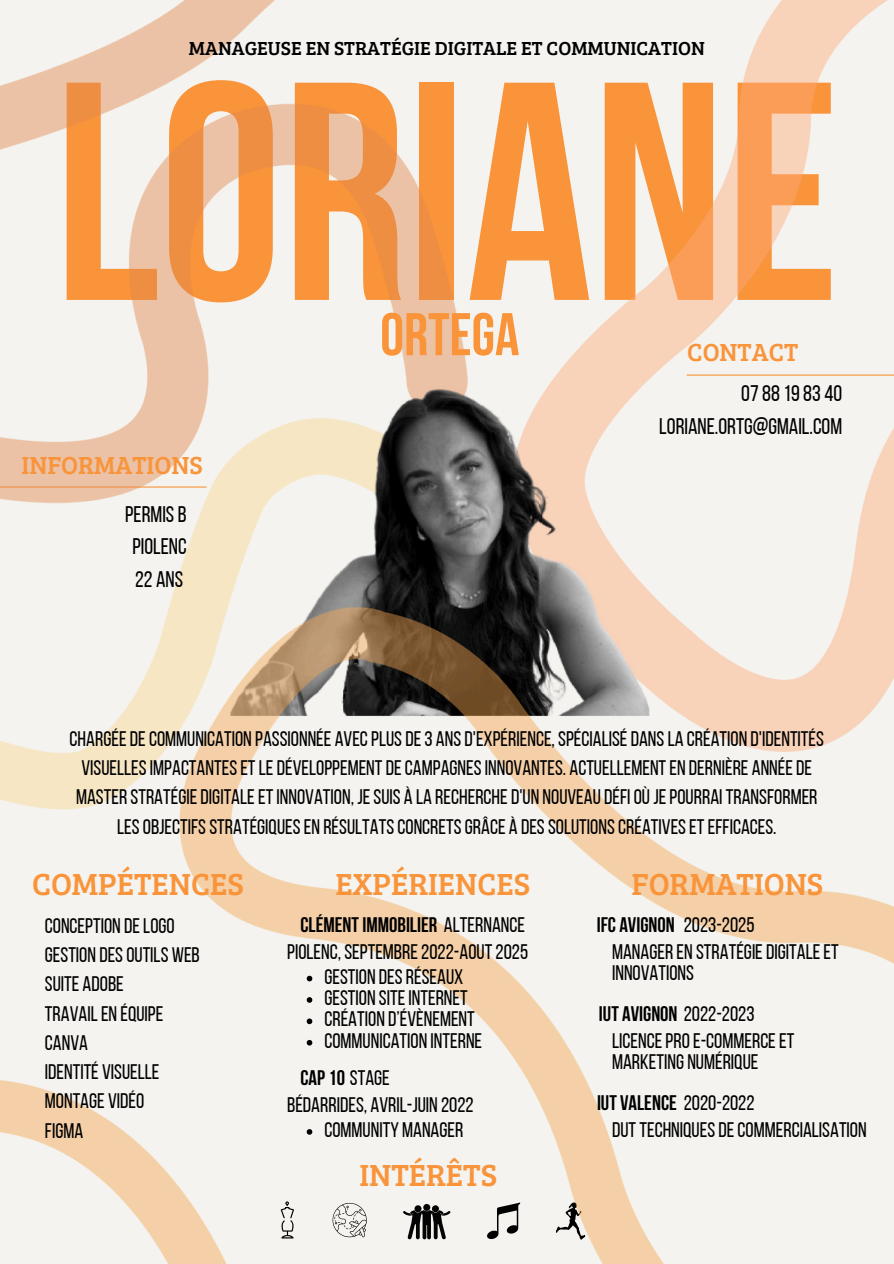
<style>
.page{position:relative;width:894px;height:1264px;background:#fff}
.page>*{position:absolute;margin:0;border:0;box-sizing:border-box;transform-origin:0 0}
.t1{font:700 310.2px "Bebas Neue";color:#f9943b}
.t2{font:700 60px "Bebas Neue";color:#f9943b}
.t3{font:31.5px "Bree Serif";color:#f9943b}
.t4{font:25.5px "Bree Serif";color:#f9943b}
.t5{font:22.5px "Bebas Neue";color:#000}
.t6{font:21px/29.2px "Bebas Neue";color:#000}
.t7{font:700 21px "Bebas Neue";color:#000}
.t8{font:19.5px "Bree Serif";color:#000}
.s1{font-weight:400}
</style>
<div class="page">
<img style="left:0;top:0;width:893px;height:1263px">
<svg style="left:306px;top:1129px;width:6px;height:5px"></svg>
<svg style="left:306px;top:975px;width:6px;height:6px"></svg>
<svg style="left:306px;top:997px;width:6px;height:5px"></svg>
<svg style="left:306px;top:1018px;width:6px;height:6px"></svg>
<svg style="left:306px;top:1039px;width:6px;height:6px"></svg>
<p class="t8" style="left:189px;top:34px;width:517px">MANAGEUSE EN STRATÉGIE DIGITALE ET COMMUNICATION</p>
<p class="t1" style="left:54px;top:67px;width:786px">LORIANE</p>
<p class="t4" style="left:21px;top:447px;width:183px">INFORMATIONS</p>
<p class="t5" style="left:125px;top:505px;width:63px">PERMISB</p>
<h4 class="t5" style="left:132px;top:537px;width:56px">PIOLENC</h4>
<h1 class="t5" style="left:135px;top:570px;width:50px">22 ANS</h1>
<h5 class="t2" style="left:380px;top:310px;width:141px">ORTEGA</h5>
<h6 class="t4" style="left:687px;top:333px;width:112px">CONTACT</h6>
<p class="t5" style="left:741px;top:384px;width:102px">07881983 40</p>
<h6 class="t5" style="left:659px;top:416px;width:184px">LORIANE.ORTG@GMAIL.COM</h6>
<h2 class="t6" style="left:70px;top:726px;width:755px;text-align:center">CHARGÉEDECOMMUNICATION PASSIONNÉE AVECPLUSDE3 ANSD'EXPÉRIENCE, SPÉCIALISÉDANSLA CRÉATION D'IDENTITÉS VISUELLESIMPACTANTESETLEDÉVELOPPEMENTDECAMPAGNESINNOVANTES. ACTUELLEMENTEN DERNIÈRE ANNÉEDE MASTERSTRATÉGIEDIGITALEETINNOVATION, JESUIS À LA RECHERCHED'UN NOUVEAUDÉFI OÙJEPOURRAI TRANSFORMER LESOBJECTIFSSTRATÉGIQUESEN RÉSULTATSCONCRETSGRÂCE À DESSOLUTIONSCRÉATIVESETEFFICACES.</h2>
<h6 class="t3" style="left:32px;top:860px;width:213px">COMPÉTENCES</h6>
<h4 class="t6" style="left:45px;top:912px;width:156px">CONCEPTION DELOGO<br>GESTION DESOUTILS WEB<br>SUITE ADOBE<br>TRAVAILEN ÉQUIPE<br>CANVA<br>IDENTITÉ VISUELLE<br>MONTAGE VIDÉO<br>FIGMA</h4>
<p class="t3" style="left:335px;top:860px;width:196px">EXPÉRIENCES</p>
<h6 class="t3" style="left:631px;top:860px;width:193px">FORMATIONS</h6>
<h3 class="t7" style="left:300px;top:916px;width:226px">CLÉMENTIMMOBILIER <span class="s1">ALTERNANCE</span></h3>
<h3 class="t7" style="left:596px;top:916px;width:159px">IFC AVIGNON <span class="s1">2023-2025</span></h3>
<h3 class="t6" style="left:287px;top:939px;width:242px">PIOLENC, SEPTEMBRE2022-AOUT2025</h3>
<p class="t6" style="left:612px;top:943px;width:228px;line-height:21.3px">MANAGEREN STRATÉGIEDIGITALEET<br>INNOVATIONS</p>
<p class="t6" style="left:324px;top:963px;width:140px">GESTION DESRÉSEAUX</p>
<p class="t6" style="left:324px;top:985px;width:145px">GESTION SITEINTERNET</p>
<h5 class="t6" style="left:324px;top:1006px;width:152px">CRÉATION D’ÉVÈNEMENT</h5>
<h6 class="t6" style="left:324px;top:1027px;width:159px">COMMUNICATION INTERNE</h6>
<h5 class="t7" style="left:598px;top:1005px;width:157px">IUT AVIGNON <span class="s1">2022-2023</span></h5>
<h6 class="t6" style="left:612px;top:1032px;width:184px;line-height:21.3px">LICENCEPROE-COMMERCEET<br>MARKETING NUMÉRIQUE</h6>
<h6 class="t7" style="left:300px;top:1068px;width:91px">CAP10 <span class="s1">STAGE</span></h6>
<h6 class="t6" style="left:287px;top:1092px;width:188px">BÉDARRIDES, AVRIL-JUIN 2022</h6>
<p class="t6" style="left:324px;top:1117px;width:140px">COMMUNITY MANAGER</p>
<p class="t3" style="left:359px;top:1151px;width:139px">INTÉRÊTS</p>
<h5 class="t7" style="left:597px;top:1094px;width:159px">IUT VALENCE <span class="s1">2020-2022</span></h5>
<h6 class="t6" style="left:612px;top:1117px;width:256px">DUTTECHNIQUESDECOMMERCIALISATION</h6>
</div>
